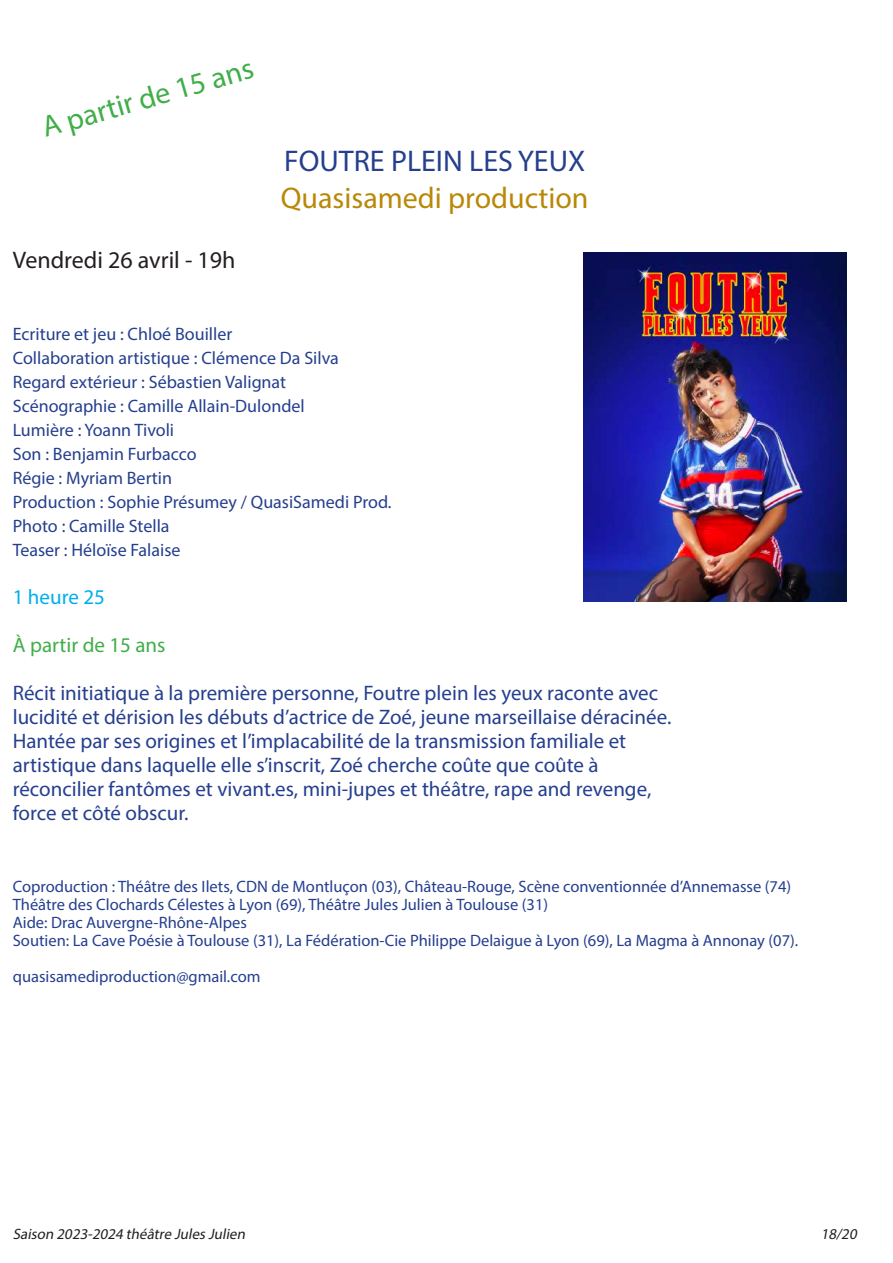
<style>
.page{position:relative;width:893px;height:1263px;background:#fff}
.page>*{position:absolute;margin:0;border:0;box-sizing:border-box;transform-origin:0 0}
.t1{font:30px "Myriad Pro";color:#ba8808}
.t2{font:30px "Myriad Pro";color:#253f8e}
.t3{font:30px "Myriad Pro";color:#40ae49}
.t4{font:24px "Myriad Pro";color:#231f20}
.t5{font:21px/24px "Myriad Pro";color:#253f8e}
.t6{font:21px "Myriad Pro";color:#40ae49}
.t7{font:21px "Myriad Pro";color:#00aeef}
.t8{font:18px/24px "Myriad Pro";color:#253f8e}
.t9{font:16.5px/18px "Myriad Pro";color:#253f8e}
.t10{font:italic 15px "Myriad Pro";color:#231f20}
</style>
<div class="page">
<img style="left:584px;top:252px;width:262px;height:349px">
<h1 class="t3" style="left:38px;top:110px;width:220px;rotate:-16deg">A partir de 15 ans</h1>
<p class="t4" style="left:13px;top:245px;width:224px">Vendredi 26 avril - 19h</p>
<h1 class="t2" style="left:284px;top:142px;width:303px">FOUTRE PLEIN LES YEUX</h1>
<h1 class="t1" style="left:281px;top:180px;width:309px">Quasisamedi production</h1>
<p class="t8" style="left:13px;top:322px;width:380px">Ecriture et jeu : Chloé Bouiller<br>Collaboration artistique : Clémence Da Silva<br>Regard extérieur : Sébastien Valignat<br>Scénographie : Camille Allain-Dulondel<br>Lumière : Yoann Tivoli<br>Son : Benjamin Furbacco<br>Régie : Myriam Bertin<br>Production : Sophie Présumey / QuasiSamedi Prod.<br>Photo : Camille Stella<br>Teaser : Héloïse Falaise</p>
<p class="t7" style="left:13px;top:584px;width:94px">1 heure 25</p>
<p class="t6" style="left:13px;top:632px;width:154px">À partir de 15 ans</p>
<p class="t5" style="left:13px;top:681px;width:660px">Récit initiatique à la première personne, Foutre plein les yeux raconte avec lucidité et dérision les débuts d’actrice de Zoé, jeune marseillaise déracinée.<br>Hantée par ses origines et l’implacabilité de la transmission familiale et artistique dans laquelle elle s’inscrit, Zoé cherche coûte que coûte à réconcilier fantômes et vivant.es, mini-jupes et théâtre, rape and revenge, force et côté obscur.</p>
<p class="t9" style="left:13px;top:878px;width:787px">Coproduction : Théâtre des Ilets, CDN de Montluçon (03), Château-Rouge, Scène conventionnée d’Annemasse (74)<br>Théâtre des Clochards Célestes à Lyon (69), Théâtre Jules Julien à Toulouse (31)<br>Aide: Drac Auvergne-Rhône-Alpes<br>Soutien: La Cave Poésie à Toulouse (31), La Fédération-Cie Philippe Delaigue à Lyon (69), La Magma à Annonay (07).</p>
<p class="t9" style="left:13px;top:968px;width:249px">quasisamediproduction@gmail.com</p>
<p class="t10" style="left:13px;top:1225px;width:237px">Saison 2023-2024 théâtre Jules Julien</p>
<p class="t10" style="left:821px;top:1225px;width:41px">18/20</p>
</div>
